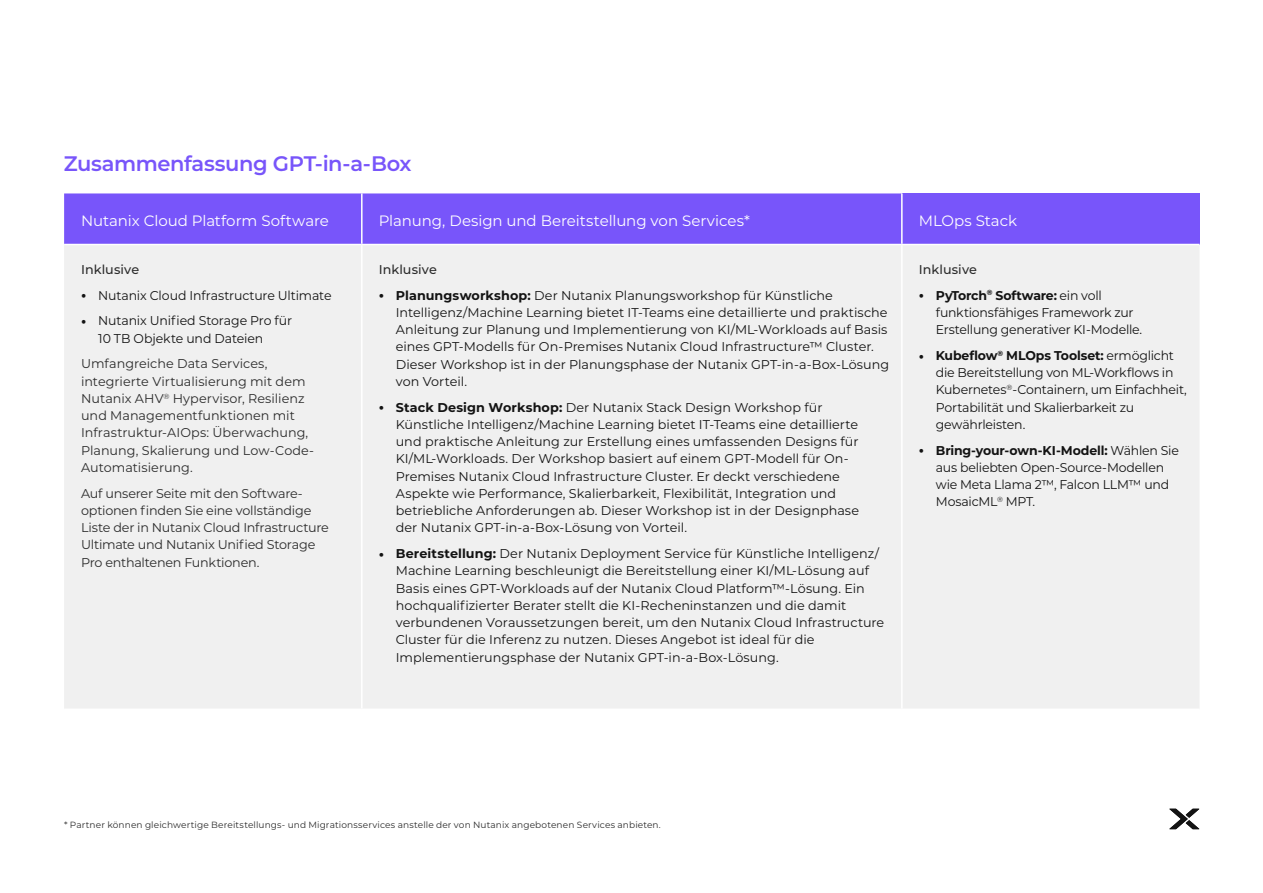
<style>
.page{position:relative;width:1263px;height:893px;background:#fff}
.page>*{position:absolute;margin:0;border:0;box-sizing:border-box;transform-origin:0 0}
.t1{font:600 21px "Montserrat";letter-spacing:-.02em;color:#7855fa}
.t2{font:15px "Montserrat";letter-spacing:-.005em;color:#fff}
.t3{font:12.75px/17.2px "Montserrat";color:#131313}
.t4{font:12.75px/17.2px "Montserrat";letter-spacing:-.005em;color:#2b2b2b}
.t5{font:12.75px/17.2px "Montserrat";letter-spacing:-.02em;color:#131313}
.t6{font:500 12.75px "Montserrat";letter-spacing:.005em;color:#2b2b2b}
.t7{font:9px "Montserrat";letter-spacing:.015em;color:#2b2b2b}
.s1{font-weight:700;font-size:15px}
.s2{font-weight:700}
</style>
<div class="page">
<svg style="left:1169px;top:809px;width:30px;height:20px"></svg>
<div style="left:64px;top:193px;width:837px;height:51px;background:#7855fa"></div>
<div style="left:902px;top:193px;width:297px;height:51px;background:#7855fa"></div>
<div style="left:64px;top:245px;width:1135px;height:463px;background:#f0f0f0"></div>
<hr style="left:361px;top:193px;width:2px;height:51px;background:#fff">
<hr style="left:901px;top:193px;width:2px;height:51px;background:#fff">
<hr style="left:361px;top:245px;width:2px;height:463px;background:#fff">
<hr style="left:901px;top:245px;width:2px;height:463px;background:#fff">
<h1 class="t1" style="left:64px;top:149px;width:349px">Zusammenfassung GPT-in-a-Box</h1>
<p class="t2" style="left:81px;top:210px;width:249px">Nutanix Cloud Platform Software</p>
<p class="t2" style="left:379px;top:210px;width:373px">Planung, Design und Bereitstellung von Services*</p>
<p class="t2" style="left:919px;top:210px;width:100px">MLOps Stack</p>
<p class="t6" style="left:81px;top:260px;width:60px">Inklusive</p>
<p class="t3" style="left:81px;top:286px;width:252px"><span class="s1">•</span> Nutanix Cloud Infrastructure Ultimate</p>
<p class="t3" style="left:98px;top:312px;width:195px;text-indent:-17px"><span class="s1">•</span> Nutanix Unified Storage Pro für<br>10 TB Objekte und Dateien</p>
<p class="t4" style="left:81px;top:355px;width:235px">Umfangreiche Data Services, integrierte Virtualisierung mit dem<br>Nutanix AHV<sup>®</sup> Hypervisor, Resilienz und Managementfunktionen mit<br>Infrastruktur-AIOps: Überwachung,<br>Planung, Skalierung und Low-Code-<br>Automatisierung.</p>
<p class="t4" style="left:81px;top:484px;width:249px">Auf unserer Seite mit den Software&shy;optionen finden Sie eine vollständige Liste der in Nutanix Cloud Infrastructure Ultimate und Nutanix Unified Storage Pro enthaltenen Funktionen.</p>
<p class="t6" style="left:919px;top:260px;width:60px">Inklusive</p>
<p class="t5" style="left:936px;top:286px;width:208px;text-indent:-17px"><span class="s1">•</span> <span class="s2">PyTorch</span><sup>®</sup> <span class="s2">Software:</span> ein voll funktionsfähiges Framework zur<br>Erstellung generativer KI-Modelle.</p>
<p class="t5" style="left:936px;top:346px;width:252px;text-indent:-17px"><span class="s1">•</span> <span class="s2">Kubeflow</span><sup>®</sup> <span class="s2">MLOps Toolset:</span> ermöglicht die Bereitstellung von ML-Workflows in Kubernetes<sup>®</sup>-Containern, um Einfachheit, Portabilität und Skalierbarkeit zu gewährleisten.</p>
<p class="t5" style="left:936px;top:441px;width:245px;text-indent:-17px"><span class="s1">•</span> <span class="s2">Bring-your-own-KI-Modell:</span> Wählen Sie aus beliebten Open-Source-Modellen wie Meta Llama 2™, Falcon LLM™ und<br>MosaicML<sup>®</sup> MPT.</p>
<p class="t6" style="left:379px;top:260px;width:60px">Inklusive</p>
<p class="t3" style="left:396px;top:286px;width:495px;text-indent:-17px"><span class="s1">•</span> <span class="s2">Planungsworkshop:</span> Der Nutanix Planungsworkshop für Künstliche Intelligenz/Machine Learning bietet IT-Teams eine detaillierte und praktische Anleitung zur Planung und Implementierung von KI/ML-Workloads auf Basis eines GPT-Modells für On-Premises Nutanix Cloud Infrastructure™ Cluster.<br>Dieser Workshop ist in der Planungsphase der Nutanix GPT-in-a-Box-Lösung von Vorteil.</p>
<p class="t3" style="left:396px;top:398px;width:465px;text-indent:-17px"><span class="s1">•</span> <span class="s2">Stack Design Workshop:</span> Der Nutanix Stack Design Workshop für Künstliche Intelligenz/Machine Learning bietet IT-Teams eine detaillierte und praktische Anleitung zur Erstellung eines umfassenden Designs für KI/ML-Workloads. Der Workshop basiert auf einem GPT-Modell für On-Premises Nutanix Cloud Infrastructure Cluster. Er deckt verschiedene Aspekte wie Performance, Skalierbarkeit, Flexibilität, Integration und betriebliche Anforderungen ab. Dieser Workshop ist in der Designphase der Nutanix GPT-in-a-Box-Lösung von Vorteil.</p>
<p class="t3" style="left:396px;top:545px;width:490px;text-indent:-17px"><span class="s1">•</span> <span class="s2">Bereitstellung:</span> Der Nutanix Deployment Service für Künstliche Intelligenz/ Machine Learning beschleunigt die Bereitstellung einer KI/ML-Lösung auf Basis eines GPT-Workloads auf der Nutanix Cloud Platform™-Lösung. Ein hochqualifizierter Berater stellt die KI-Recheninstanzen und die damit verbundenen Voraussetzungen bereit, um den Nutanix Cloud Infrastructure Cluster für die Inferenz zu nutzen. Dieses Angebot ist ideal für die Implementierungsphase der Nutanix GPT-in-a-Box-Lösung.</p>
<p class="t7" style="left:64px;top:819px;width:598px">* Partner können gleichwertige Bereitstellungs- und Migrationsservices anstelle der von Nutanix angebotenen Services anbieten.</p>
</div>
